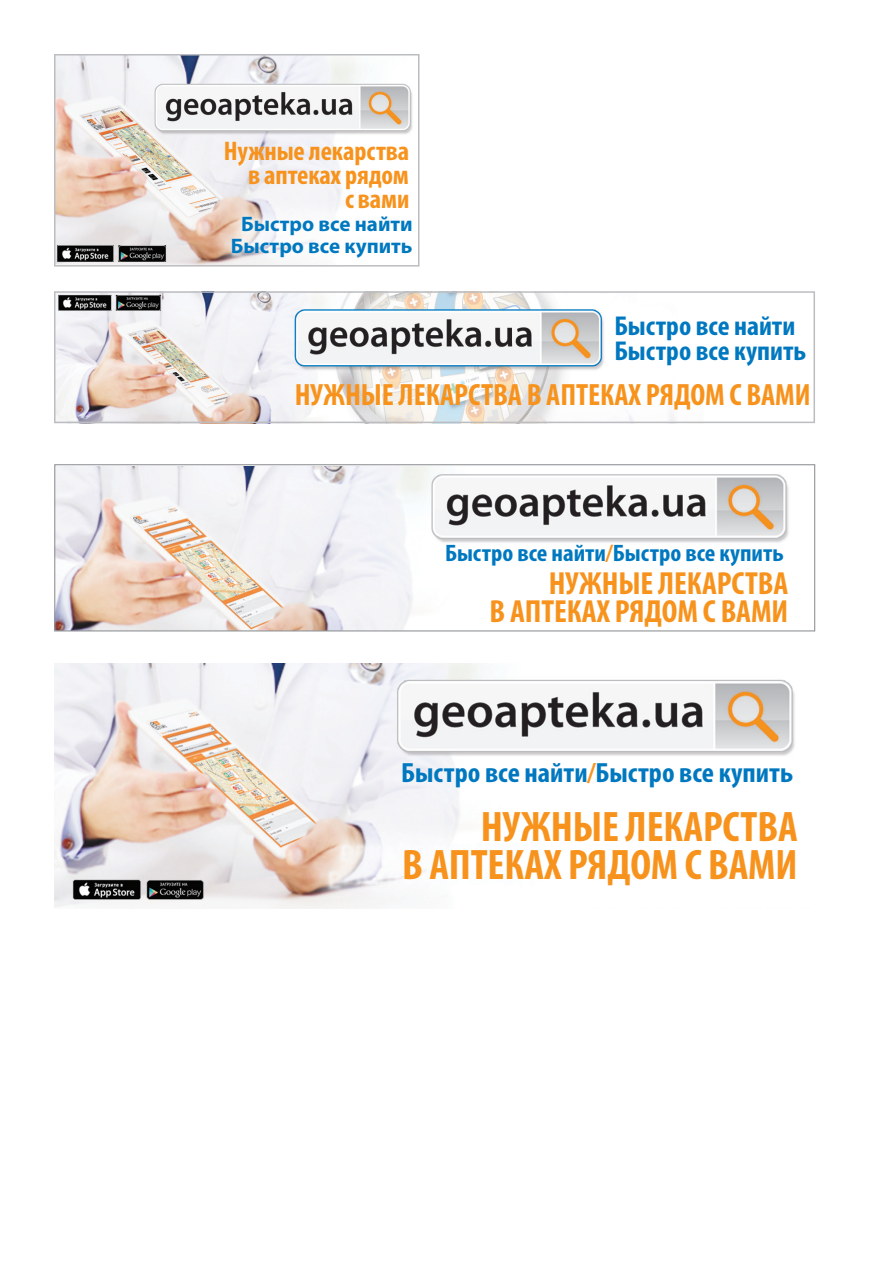
<style>
.page{position:relative;width:893px;height:1263px;background:#fff}
.page>*{position:absolute;margin:0;border:0;box-sizing:border-box;transform-origin:0 0}
.t1{font:700 condensed 42.9px/38.1px "Myriad Pro";letter-spacing:-.005em;color:#f7931d;text-align:right}
.t2{font:700 condensed 32.1px/28.5px "Myriad Pro";letter-spacing:-.005em;color:#f7931d;text-align:right}
.t3{font:700 condensed 30.9px "Myriad Pro";letter-spacing:-.005em;color:#f7931d}
.t4{font:700 condensed 27.9px "Myriad Pro";color:#0078c0;scale:1.05 1}
.t5{font:700 condensed 27.3px/25.7px "Myriad Pro";color:#0078c0;scale:1.04 1}
.t6{font:700 condensed 27px/24px "Myriad Pro";letter-spacing:-.005em;color:#f7931d;text-align:right}
.t7{font:700 condensed 23.85px "Myriad Pro";color:#0078c0;scale:1.06 1}
.t8{font:700 21px/22.5px "Myriad Pro";color:#0078c0;text-align:center}
.s1{color:#f79420}
</style>
<div class="page">
<svg style="left:54px;top:54px;width:365px;height:213px"></svg>
<svg style="left:54px;top:291px;width:761px;height:132px"></svg>
<img style="left:56px;top:466px;width:733px;height:163px">
<div style="left:54px;top:464px;width:761px;height:167px;border:1px solid #939598"></div>
<img style="left:54px;top:663px;width:741px;height:246px">
<p class="t6" style="left:224px;top:138px;width:187px">Нужные лекарства в аптеках рядом<br>с вами</p>
<p class="t8" style="left:231px;top:212px;width:183px">Быстро все найти<br>Быстро все купить</p>
<p class="t5" style="left:614px;top:312px;width:186px">Быстро все найти<br>Быстро все купить</p>
<p class="t3" style="left:295px;top:376px;width:517px">НУЖНЫЕ ЛЕКАРСТВА В АПТЕКАХ РЯДОМ С ВАМИ</p>
<p class="t7" style="left:445px;top:538px;width:321px">Быстро все найти<span class="s1">/</span>Быстро все купить</p>
<p class="t2" style="left:489px;top:568px;width:300px">НУЖНЫЕ ЛЕКАРСТВА<br>В АПТЕКАХ РЯДОМ С ВАМИ</p>
<p class="t4" style="left:401px;top:755px;width:375px">Быстро все найти<span class="s1">/</span>Быстро все купить</p>
<h1 class="t1" style="left:402px;top:807px;width:397px">НУЖНЫЕ ЛЕКАРСТВА<br>В АПТЕКАХ РЯДОМ С ВАМИ</h1>
</div>
